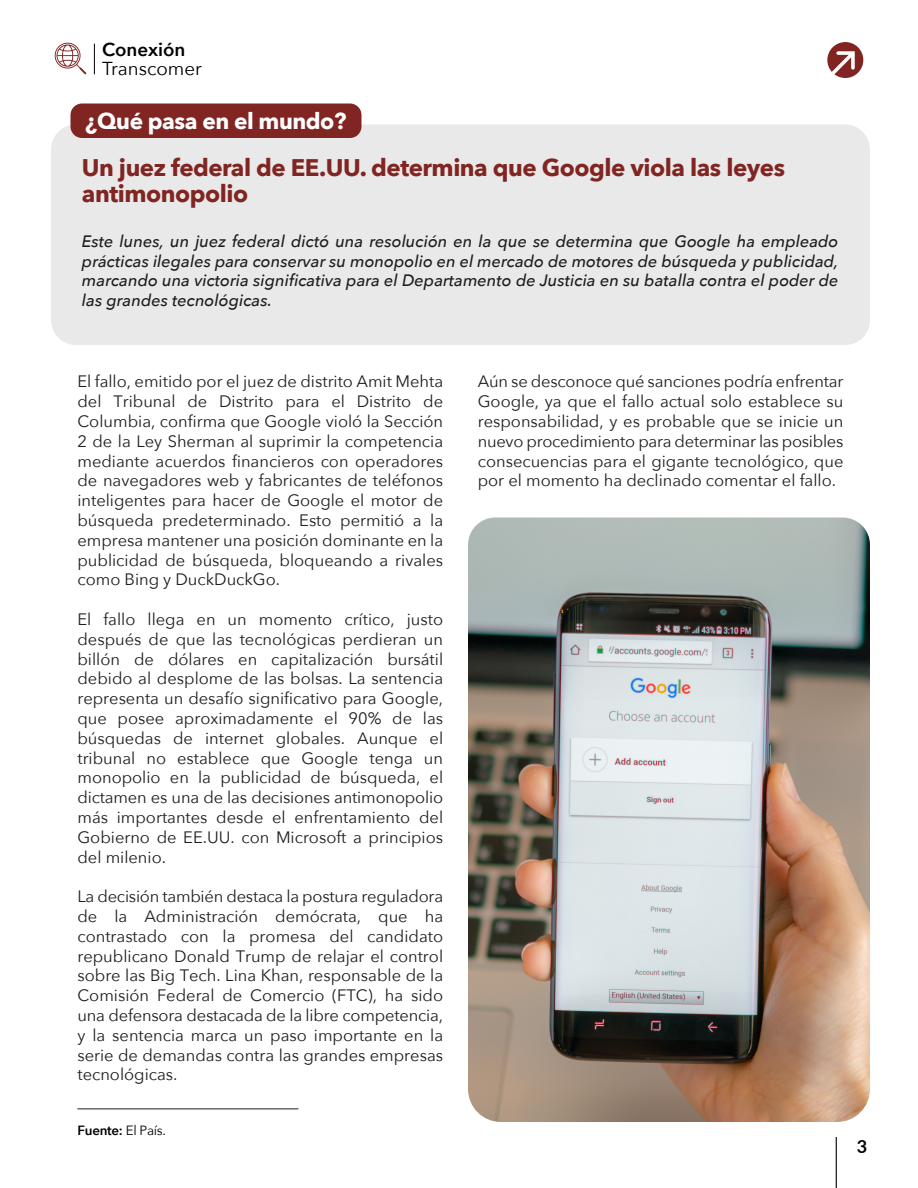
<style>
.page{position:relative;width:918px;height:1188px;background:#fff}
.page>*{position:absolute;margin:0;border:0;box-sizing:border-box;transform-origin:0 0}
.t1{font:700 24px/25.5px "Avenir Next";letter-spacing:-.02em;color:#802522}
.t2{font:700 22.65px "Avenir Next";letter-spacing:-.02em;color:#fff}
.t3{font:18.75px "Avenir Next";color:#000}
.t4{font:600 18.75px "Avenir Next";color:#000}
.t5{font:700 18px "Lato";color:#000}
.t6{font:16.5px/19.8px "Avenir Next";color:#1d1d1b;text-align:justify}
.t7{font:italic 500 16.5px/19.8px "Avenir Next";color:#1d1d1b;text-align:justify}
.t8{font:600 13.35px "Avenir Next";letter-spacing:-.02em;color:#000}
.s1{font-weight:400}
</style>
<div class="page">
<hr style="left:836px;top:1137px;width:1px;height:51px;background:#000">
<svg style="left:827px;top:42px;width:36px;height:36px"></svg>
<svg style="left:55px;top:42px;width:31px;height:32px"></svg>
<hr style="left:77px;top:1109px;width:221px;height:1px;background:#1d1d1b">
<img style="left:468px;top:518px;width:402px;height:604px">
<div style="left:51px;top:124px;width:819px;height:221px;background:#e9e9e9;border-radius:25px"></div>
<div style="left:70px;top:104px;width:291px;height:34px;background:#802522;border-radius:12px"></div>
<p class="t4" style="left:102px;top:33px;width:85px">Conexión</p>
<p class="t3" style="left:102px;top:52px;width:101px">Transcomer</p>
<h2 class="t2" style="left:85px;top:101px;width:263px">¿Qué pasa en el mundo?</h2>
<h1 class="t1" style="left:82px;top:155px;width:705px">Un juez federal de EE.UU. determina que Google viola las leyes antimonopolio</h1>
<p class="t7" style="left:82px;top:231px;width:758px">Este lunes, un juez federal dictó una resolución en la que se determina que Google ha empleado prácticas ilegales para conservar su monopolio en el mercado de motores de búsqueda y publicidad, marcando una victoria significativa para el Departamento de Justicia en su batalla contra el poder de las grandes tecnológicas.</p>
<p class="t6" style="left:77px;top:371px;width:367px">El fallo, emitido por el juez de distrito Amit Mehta del Tribunal de Distrito para el Distrito de Columbia, confirma que Google violó la Sección 2 de la Ley Sherman al suprimir la competencia mediante acuerdos financieros con operadores de navegadores web y fabricantes de teléfonos inteligentes para hacer de Google el motor de búsqueda predeterminado. Esto permitió a la empresa mantener una posición dominante en la publicidad de búsqueda, bloqueando a rivales como Bing y DuckDuckGo.</p>
<p class="t6" style="left:77px;top:609px;width:367px">El fallo llega en un momento crítico, justo después de que las tecnológicas perdieran un billón de dólares en capitalización bursátil debido al desplome de las bolsas. La sentencia representa un desafío significativo para Google, que posee aproximadamente el 90% de las búsquedas de internet globales. Aunque el tribunal no establece que Google tenga un monopolio en la publicidad de búsqueda, el dictamen es una de las decisiones antimonopolio más importantes desde el enfrentamiento del Gobierno de EE.UU. con Microsoft a principios del milenio.</p>
<p class="t6" style="left:77px;top:886px;width:367px">La decisión también destaca la postura reguladora de la Administración demócrata, que ha contrastado con la promesa del candidato republicano Donald Trump de relajar el control sobre las Big Tech. Lina Khan, responsable de la Comisión Federal de Comercio (FTC), ha sido una defensora destacada de la libre competencia, y la sentencia marca un paso importante en la serie de demandas contra las grandes empresas tecnológicas.</p>
<p class="t8" style="left:77px;top:1119px;width:90px">Fuente: <span class="s1">El País.</span></p>
<p class="t6" style="left:478px;top:371px;width:367px">Aún se desconoce qué sanciones podría enfrentar Google, ya que el fallo actual solo establece su responsabilidad, y es probable que se inicie un nuevo procedimiento para determinar las posibles consecuencias para el gigante tecnológico, que por el momento ha declinado comentar el fallo.</p>
<p class="t5" style="left:857px;top:1133px;width:12px">3</p>
</div>
